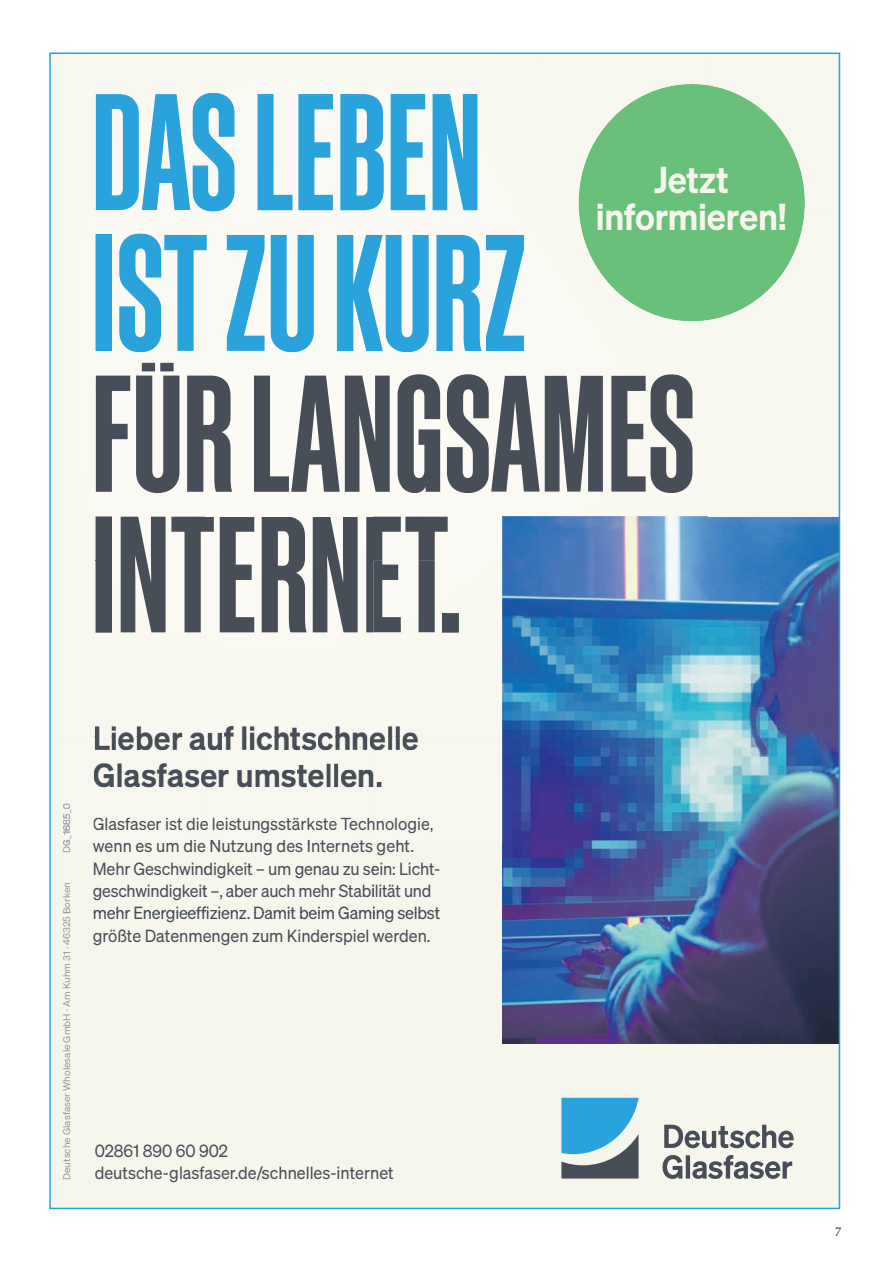
<style>
.page{position:relative;width:893px;height:1263px;background:#fff}
.page>*{position:absolute;margin:0;border:0;box-sizing:border-box;transform-origin:0 0}
.t1{font:600 161.85px/140.7px "Sohne DG Schmal";color:#474e57;scale:.95 1}
.t2{font:600 161.85px "Sohne DG Schmal";color:#2aa2db;scale:.95 1}
.t3{font:600 36.6px "Sohne";letter-spacing:-.005em;color:#f7f6ed;scale:.95 1}
.t4{font:600 33px "Sohne";letter-spacing:-.005em;color:#474e57;scale:.95 1}
.t5{font:17.25px "Sohne Buch";letter-spacing:-.005em;color:#474e57;scale:.95 1}
.t6{font:17.25px "Sohne Buch";letter-spacing:-.005em;color:#474e57;scale:.94 1}
.t7{font:12.75px "Optima";color:#231f20}
.t8{font:9.6px "Sohne Buch";color:#999;scale:1.05 1}
</style>
<div class="page">
<div style="left:51px;top:54px;width:788px;height:1154px;background:#f7f6ed"></div>
<div style="left:579px;top:84px;width:226px;height:237px;background:#68c079;border-radius:50%"></div>
<svg style="left:662px;top:1155px;width:130px;height:24px"></svg>
<svg style="left:664px;top:1125px;width:130px;height:23px"></svg>
<svg style="left:561px;top:1098px;width:78px;height:80px"></svg>
<img style="left:578px;top:128px;width:26px;height:81px">
<img style="left:779px;top:128px;width:26px;height:81px">
<img style="left:502px;top:516px;width:335px;height:45px">
<img style="left:502px;top:561px;width:335px;height:176px">
<img style="left:502px;top:737px;width:335px;height:306px">
<h1 class="t2" style="left:91px;top:60px;width:412px">DASLEBEN</h1>
<h1 class="t2" style="left:91px;top:200px;width:460px">ISTZUKURZ</h1>
<h2 class="t3" style="left:654px;top:159px;width:81px">Jetzt</h2>
<h2 class="t3" style="left:596px;top:196px;width:202px">informieren!</h2>
<h1 class="t1" style="left:91px;top:366px;width:637px">FÜRLANGSAMES<br>INTERNET.</h1>
<h3 class="t4" style="left:93px;top:719px;width:345px">Lieber auf lichtschnelle</h3>
<h3 class="t4" style="left:93px;top:756px;width:307px">Glasfaser umstellen.</h3>
<p class="t5" style="left:93px;top:817px;width:360px">Glasfaser ist die leistungsstärkste Technologie,</p>
<p class="t8" style="left:63px;top:853px;width:15px;rotate:-90deg">DG</p>
<p class="t8" style="left:63px;top:1180px;width:285px;rotate:-90deg">Deutsche Glasfaser Wholesale GmbH · Am Kuhm 31 · 46 23 5 Borken</p>
<p class="t6" style="left:93px;top:884px;width:362px">geschwindigkeit –, aber auch mehr Stabilität und</p>
<p class="t5" style="left:93px;top:840px;width:340px">wenn es um die Nutzung des Internets geht.</p>
<p class="t5" style="left:93px;top:862px;width:367px">Mehr Geschwindigkeit – um genau zu sein: Licht-</p>
<p class="t5" style="left:93px;top:907px;width:367px">mehr Energieeffizienz. Damit beim Gaming selbst</p>
<p class="t5" style="left:93px;top:929px;width:357px">größte Datenmengen zum Kinderspiel werden.</p>
<p class="t5" style="left:95px;top:1144px;width:142px">02861 890 60 902</p>
<p class="t5" style="left:95px;top:1166px;width:316px">deutsche-glasfaser.de/schnelles-internet</p>
<p class="t7" style="left:835px;top:1227px;width:9px">7</p>
</div>
